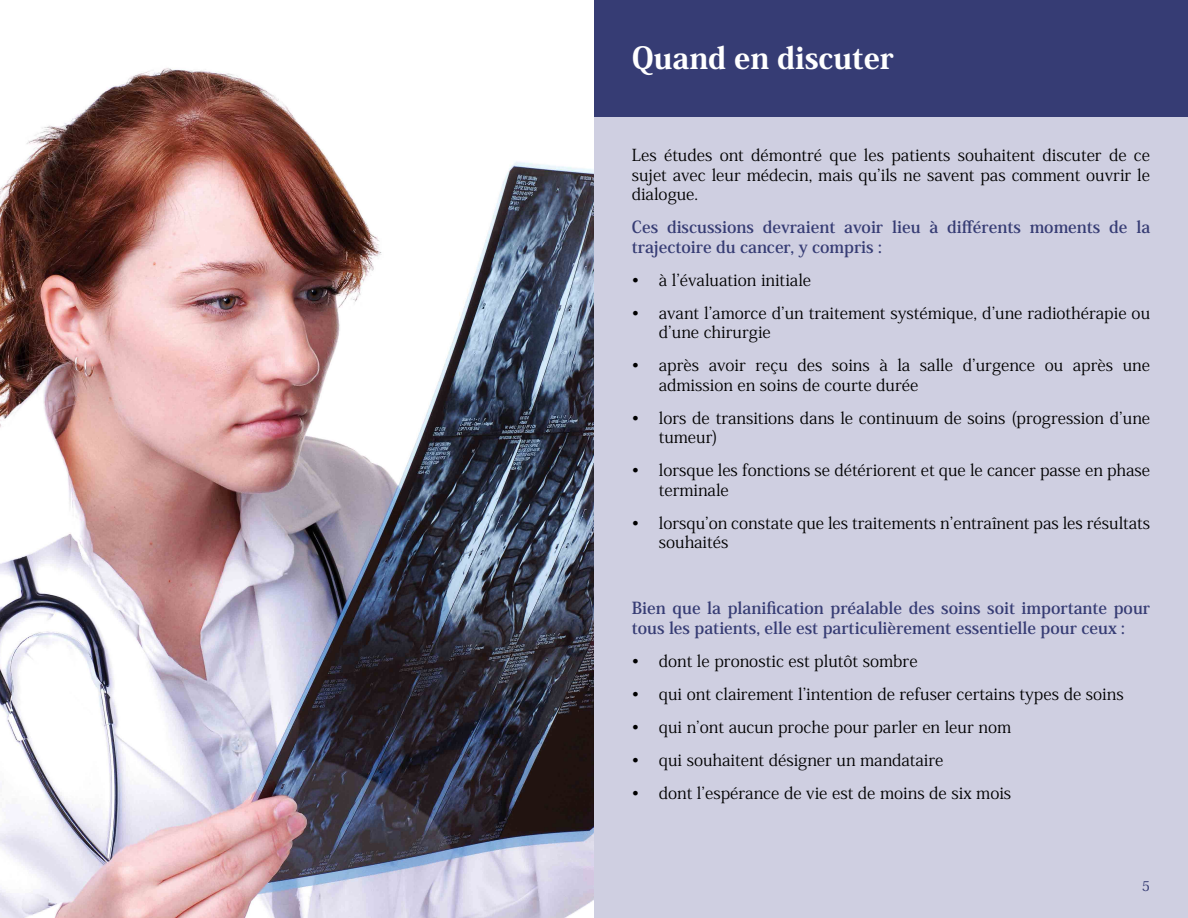
<style>
.page{position:relative;width:1188px;height:918px;background:#fff}
.page>*{position:absolute;margin:0;border:0;box-sizing:border-box;transform-origin:0 0}
.t1{font:800 30px "Koz Min Pro";color:#fff}
.t2{font:16.5px/19.5px "Koz Min Pro";color:#000}
.t3{font:700 16.5px/19.5px "Koz Min Pro";color:#363c74}
.t4{font:500 13.5px "Koz Min Pro";color:#363c74}
</style>
<div class="page">
<div style="left:594px;top:0;width:594px;height:918px;background:#cfcfe1"></div>
<img style="left:0;top:68px;width:594px;height:850px">
<div style="left:594px;top:0;width:594px;height:117px;background:#363c74"></div>
<p class="t1" style="left:632px;top:36px;width:264px">Quand en discuter</p>
<p class="t2" style="left:632px;top:145px;width:520px;text-align:justify">Les études ont démontré que les patients souhaitent discuter de ce sujet avec leur médecin, mais qu’ils ne savent pas comment ouvrir le dialogue.</p>
<p class="t3" style="left:632px;top:217px;width:520px">Ces discussions devraient avoir lieu à différents moments de la trajectoire du cancer, y compris :</p>
<p class="t2" style="left:632px;top:269px;width:181px">• à l’évaluation initiale</p>
<p class="t2" style="left:659px;top:302px;width:493px;text-indent:-27px">• avant l’amorce d’un traitement systémique, d’une radiothérapie ou d’une chirurgie</p>
<p class="t2" style="left:659px;top:355px;width:493px;text-indent:-27px">• après avoir reçu des soins à la salle d’urgence ou après une admission en soins de courte durée</p>
<p class="t2" style="left:659px;top:407px;width:493px;text-indent:-27px">• lors de transitions dans le continuum de soins (progression d’une tumeur)</p>
<p class="t2" style="left:659px;top:460px;width:493px;text-indent:-27px">• lorsque les fonctions se détériorent et que le cancer passe en phase terminale</p>
<p class="t2" style="left:659px;top:512px;width:493px;text-indent:-27px">• lorsqu’on constate que les traitements n’entraînent pas les résultats souhaités</p>
<p class="t3" style="left:632px;top:598px;width:520px">Bien que la planification préalable des soins soit importante pour tous les patients, elle est particulièrement essentielle pour ceux :</p>
<p class="t2" style="left:632px;top:650px;width:287px">• dont le pronostic est plutôt sombre</p>
<p class="t2" style="left:632px;top:683px;width:493px">• qui ont clairement l’intention de refuser certains types de soins</p>
<p class="t2" style="left:632px;top:716px;width:381px">• qui n’ont aucun proche pour parler en leur nom</p>
<p class="t2" style="left:632px;top:749px;width:313px">• qui souhaitent désigner un mandataire</p>
<p class="t2" style="left:632px;top:782px;width:381px">• dont l’espérance de vie est de moins de six mois</p>
<p class="t4" style="left:1142px;top:876px;width:10px">5</p>
</div>
